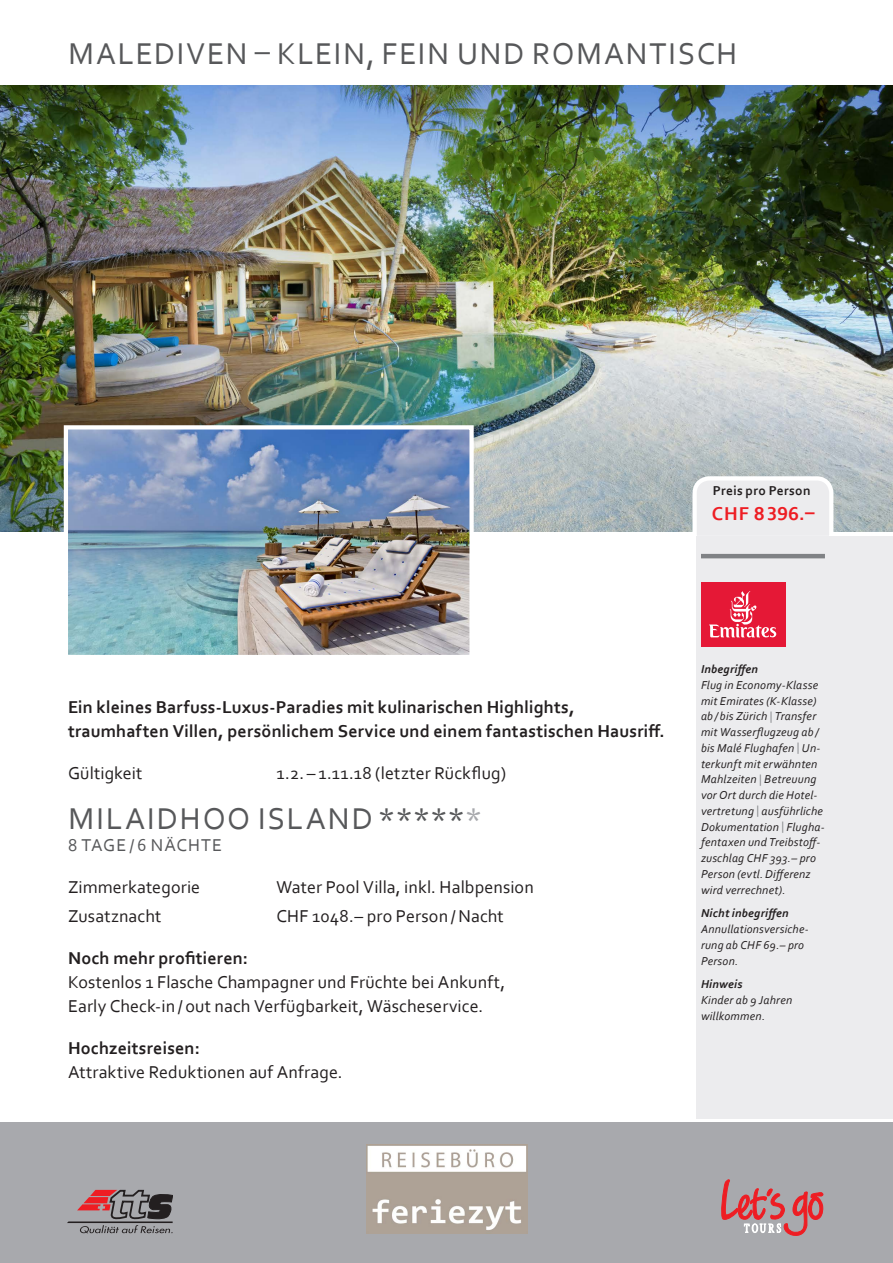
<style>
.page{position:relative;width:893px;height:1263px;background:#fff}
.page>*{position:absolute;margin:0;border:0;box-sizing:border-box;transform-origin:0 0}
.t1{font:31.5px "Corbel";letter-spacing:.06em;color:#57585a}
.t2{font:700 19.5px "Corbel";letter-spacing:.035em;color:#ee1d23}
.t3{font:18px/24px "Corbel";letter-spacing:.005em;color:#231f20}
.t4{font:700 18px/24px "Corbel";letter-spacing:.01em;color:#231f20}
.t5{font:18px "Corbel";letter-spacing:.055em;color:#57585a}
.t6{font:700 13.5px "Corbel";letter-spacing:.025em;color:#231f20}
.t7{font:italic 12px/15.8px "Corbel";letter-spacing:.02em;color:#231f20}
.t8{font:italic 700 12px "Corbel";letter-spacing:.02em;color:#231f20}
.s1{color:#a8a9ad}
.s2{color:#808285}
</style>
<div class="page">
<img style="left:0;top:85px;width:893px;height:446px">
<svg style="left:690px;top:474px;width:146px;height:68px;background:#e9eaeb"></svg>
<img style="left:62px;top:423px;width:414px;height:232px">
<div style="left:0;top:1123px;width:893px;height:140px;background:#a8a9ad"></div>
<div style="left:697px;top:536px;width:196px;height:582px;background:#ececee"></div>
<hr style="left:701px;top:554px;width:124px;height:4px;background:#808285">
<div style="left:701px;top:582px;width:84px;height:65px;background:#e51836"></div>
<svg style="left:709px;top:591px;width:67px;height:46px"></svg>
<svg style="left:67px;top:1190px;width:106px;height:43px"></svg>
<svg style="left:721px;top:1179px;width:103px;height:57px"></svg>
<img style="left:367px;top:1144px;width:160px;height:89px">
<h1 class="t1" style="left:69px;top:34px;width:670px">MALEDIVEN – KLEIN, FEIN UND ROMANTISCH</h1>
<p class="t6" style="left:713px;top:482px;width:99px">Preis pro Person</p>
<h2 class="t2" style="left:712px;top:501px;width:104px">CHF 8 396.–</h2>
<h3 class="t4" style="left:68px;top:695px;width:598px">Ein kleines Barfuss-Luxus-Paradies mit kulinarischen Highlights, traumhaften Villen, persönlichem Service und einem fantastischen Hausriff.</h3>
<h3 class="t3" style="left:68px;top:761px;width:76px">Gültigkeit</h3>
<h3 class="t3" style="left:276px;top:761px;width:231px">1.2. – 1.11.18 (letzter Rückflug)</h3>
<h1 class="t1" style="left:69px;top:799px;width:415px">MILAIDHOO ISLAND *****<span class="s1">*</span></h1>
<h3 class="t5" style="left:68px;top:834px;width:156px">8 TAGE /6 NÄCHTE</h3>
<h3 class="t3" style="left:68px;top:875px;width:134px">Zimmerkategorie</h3>
<h3 class="t3" style="left:276px;top:875px;width:259px">Water Pool Villa, inkl. Halbpension</h3>
<h3 class="t3" style="left:68px;top:903px;width:95px">Zusatznacht</h3>
<h3 class="t3" style="left:276px;top:903px;width:229px">CHF 1048.– pro Person /Nacht</h3>
<h3 class="t4" style="left:68px;top:945px;width:182px">Noch mehr profitieren:</h3>
<h3 class="t3" style="left:68px;top:969px;width:439px">Kostenlos 1 Flasche Champagner und Früchte bei Ankunft,<br>Early Check-in / out nach Verfügbarkeit, Wäscheservice.</h3>
<h3 class="t4" style="left:68px;top:1035px;width:133px">Hochzeitsreisen:</h3>
<h3 class="t3" style="left:68px;top:1059px;width:276px">Attraktive Reduktionen auf Anfrage.</h3>
<p class="t8" style="left:701px;top:662px;width:58px">Inbegriffen</p>
<p class="t7" style="left:701px;top:677px;width:125px">Flug in Economy-Klasse mit Emirates (K-Klasse) ab / bis Zürich <span class="s2">|</span> Transfer mit Wasserflugzeug ab / bis Malé Flughafen <span class="s2">|</span> Un&shy;terkunft mit erwähnten<br>Mahlzeiten <span class="s2">|</span> Betreuung vor Ort durch die Hotel&shy;vertretung <span class="s2">|</span> ausführliche<br>Dokumentation <span class="s2">|</span> Flugha&shy;fentaxen und Treibstoff&shy;zuschlag CHF 393.– pro<br>Person (evtl.Differenz wird verrechnet).</p>
<p class="t8" style="left:701px;top:906px;width:89px">Nicht inbegriffen</p>
<p class="t7" style="left:701px;top:921px;width:109px">Annullationsversiche&shy;rung ab CHF 69.– pro<br>Person.</p>
<p class="t8" style="left:701px;top:977px;width:43px">Hinweis</p>
<p class="t7" style="left:701px;top:992px;width:93px">Kinder ab 9 Jahren willkommen.</p>
</div>
